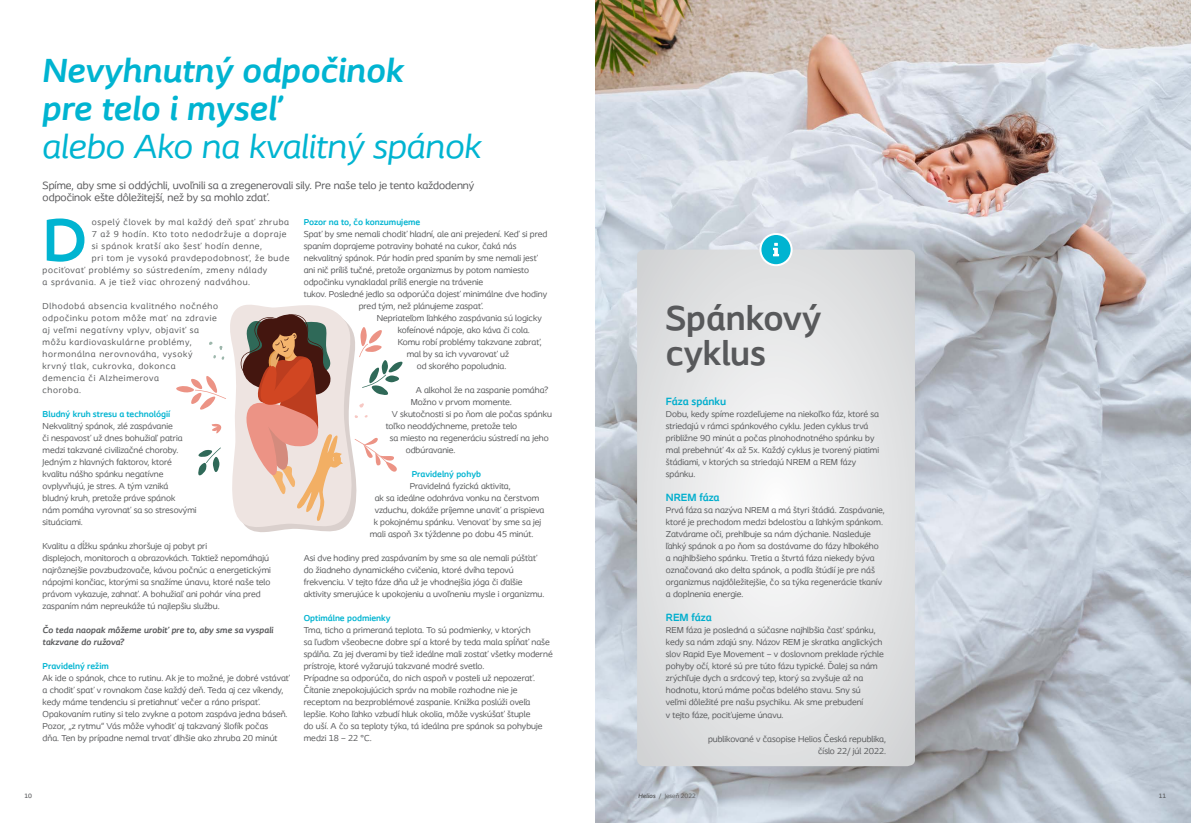
<style>
.page{position:relative;width:1191px;height:823px;background:#fff}
.page>*{position:absolute;margin:0;border:0;box-sizing:border-box;transform-origin:0 0}
.t1{font:700 63.5px "Coloplast";color:#00b4d1}
.t2{font:700 36px/34.8px "Coloplast";color:#58595b}
.t3{font:italic 700 35px/38px "Coloplast";color:#00b4d1}
.t4{font:italic 35px "Coloplast";color:#00b4d1}
.t5{font:11px/12px "Coloplast";color:#58585a}
.t6{font:700 11px "Coloplast";color:#00aecd}
.t7{font:9px/12px "Coloplast";color:#58595b}
.t8{font:9px/12px "Coloplast";letter-spacing:.075em;color:#58595b}
.t9{font:700 9px "Coloplast";color:#00b4d1}
.t10{font:italic 700 9px/12px "Coloplast";color:#58595b}
.t11{font:6.5px "Coloplast";color:#58595b}
.t12{font:500 6.5px "Coloplast";color:#58595b}
.s1{font-weight:700;font-style:italic}
</style>
<div class="page">
<img style="left:595px;top:0;width:596px;height:822px">
<svg style="left:637px;top:249px;width:278px;height:516px"></svg>
<svg style="left:176px;top:305px;width:227px;height:227px"></svg>
<div style="left:760px;top:234px;width:31px;height:31px;background:#00b4d1;border-radius:50%"></div>
<svg style="left:773px;top:243px;width:6px;height:13px"></svg>
<div style="left:759px;top:233px;width:33px;height:33px;border:2px solid #fff;border-radius:50%"></div>
<h3 class="t3" style="left:41px;top:50px;width:363px">Nevyhnutný odpočinok pre telo i myseľ</h3>
<h3 class="t4" style="left:41px;top:125px;width:441px">alebo Ako na kvalitný spánok</h3>
<p class="t5" style="left:43px;top:179px;width:433px">Spíme, aby sme si oddýchli, uvoľnili sa a zregenerovali sily. Pre naše telo je tento každodenný odpočinok ešte dôležitejší, než by sa mohlo zdať.</p>
<h1 class="t1" style="left:43px;top:201px;width:46px">D</h1>
<p class="t8" style="left:92px;top:216px;width:199px">ospelý človek by mal každý deň spať zhruba</p>
<p class="t8" style="left:92px;top:228px;width:196px">7 až 9 hodín. Kto toto nedodržuje a dopraje</p>
<p class="t8" style="left:92px;top:240px;width:172px">si spánok kratší ako šesť hodín denne,</p>
<p class="t8" style="left:92px;top:252px;width:199px">pri tom je vysoká pravdepodobnosť, že bude</p>
<p class="t8" style="left:43px;top:264px;width:226px">pociťovať problémy so sústredením, zmeny nálady</p>
<p class="t8" style="left:43px;top:276px;width:209px">a správania. A je tiež viac ohrozený nadváhou.</p>
<p class="t8" style="left:43px;top:300px;width:177px">Dlhodobá absencia kvalitného nočného odpočinku potom môže mať na zdravie aj veľmi negatívny vplyv, objaviť sa môžu kardiovaskulárne problémy, hormonálna nerovnováha, vysoký krvný tlak, cukrovka, dokonca demencia či Alzheimerova<br>choroba.</p>
<p class="t9" style="left:43px;top:408px;width:129px">Bludný kruh stresu a technológií</p>
<p class="t7" style="left:43px;top:420px;width:155px">Nekvalitný spánok, zlé zaspávanie<br>či nespavosť už dnes bohužiaľ patria medzi takzvané civilizačné choroby.<br>Jedným z hlavných faktorov, ktoré kvalitu nášho spánku negatívne ovplyvňujú, je stres. A tým vzniká bludný kruh, pretože práve spánok<br>nám pomáha vyrovnať sa so stresovými situáciami.</p>
<p class="t7" style="left:43px;top:540px;width:230px">Kvalitu a dĺžku spánku zhoršuje aj pobyt pri<br>displejoch, monitoroch a obrazovkách. Taktiež nepomáhajú najrôznejšie povzbudzovače, kávou počnúc a energetickými nápojmi končiac, ktorými sa snažíme únavu, ktoré naše telo právom vykazuje, zahnať. A bohužiaľ ani pohár vína pred zaspaním nám nepreukáže tú najlepšiu službu.</p>
<p class="t10" style="left:43px;top:624px;width:232px">Čo teda naopak môžeme urobiť pre to, aby sme sa vyspali takzvane do ružova?</p>
<p class="t9" style="left:43px;top:660px;width:68px">Pravidelný režim</p>
<p class="t7" style="left:43px;top:672px;width:249px">Ak ide o spánok, chce to rutinu. Ak je to možné, je dobré vstávať a chodiť spať v rovnakom čase každý deň. Teda aj cez víkendy, kedy máme tendenciu si pretiahnuť večer a ráno prispať.<br>Opakovaním rutiny si telo zvykne a potom zaspáva jedna báseň.<br>Pozor, „z rytmu“ Vás môže vyhodiť aj takzvaný šlofík počas<br>dňa. Ten by prípadne nemal trvať dlhšie ako zhruba 20 minút</p>
<p class="t9" style="left:304px;top:216px;width:118px">Pozor na to, čo konzumujeme</p>
<p class="t7" style="left:304px;top:227px;width:245px">Spať by sme nemali chodiť hladní, ale ani prejedení. Keď si pred</p>
<p class="t7" style="left:304px;top:239px;width:214px">spaním doprajeme potraviny bohaté na cukor, čaká nás</p>
<p class="t7" style="left:304px;top:251px;width:235px">nekvalitný spánok. Pár hodín pred spaním by sme nemali jesť</p>
<p class="t7" style="left:304px;top:263px;width:227px">ani nič príliš tučné, pretože organizmus by potom namiesto</p>
<p class="t7" style="left:304px;top:275px;width:181px">odpočinku vynakladal príliš energie na trávenie</p>
<p class="t7" style="left:304px;top:287px;width:245px">tukov. Posledné jedlo sa odporúča dojesť minimálne dve hodiny</p>
<p class="t7" style="left:359px;top:299px;width:126px">pred tým, než plánujeme zaspať.</p>
<p class="t7" style="left:377px;top:311px;width:166px">Nepriateľom ľahkého zaspávania sú logicky</p>
<p class="t7" style="left:398px;top:323px;width:134px">kofeínové nápoje, ako káva či cola.</p>
<p class="t7" style="left:398px;top:335px;width:146px">Komu robí problémy takzvane zabrať,</p>
<p class="t7" style="left:407px;top:347px;width:104px">mal by sa ich vyvarovať už</p>
<p class="t7" style="left:417px;top:359px;width:91px">od skorého popoludnia.</p>
<p class="t7" style="left:416px;top:383px;width:134px">A alkohol že na zaspanie pomáha?</p>
<p class="t7" style="left:411px;top:395px;width:103px">Možno v prvom momente.</p>
<p class="t7" style="left:392px;top:407px;width:162px">V skutočnosti si po ňom ale počas spánku</p>
<p class="t7" style="left:386px;top:419px;width:133px">toľko neoddýchneme, pretože telo</p>
<p class="t7" style="left:390px;top:431px;width:161px">sa miesto na regeneráciu sústredí na jeho</p>
<p class="t7" style="left:406px;top:443px;width:51px">odbúravanie.</p>
<p class="t9" style="left:412px;top:468px;width:71px">Pravidelný pohyb</p>
<p class="t7" style="left:410px;top:479px;width:103px">Pravidelná fyzická aktivita,</p>
<p class="t7" style="left:375px;top:491px;width:166px">ak sa ideálne odohráva vonku na čerstvom</p>
<p class="t7" style="left:375px;top:503px;width:171px">vzduchu, dokáže príjemne unaviť a prispieva</p>
<p class="t7" style="left:374px;top:515px;width:169px">k pokojnému spánku. Venovať by sme sa jej</p>
<p class="t7" style="left:370px;top:527px;width:165px">mali aspoň 3x týždenne po dobu 45 minút.</p>
<p class="t7" style="left:304px;top:551px;width:242px">Asi dve hodiny pred zaspávaním by sme sa ale nemali púšťať do žiadneho dynamického cvičenia, ktoré dvíha tepovú frekvenciu. V tejto fáze dňa už je vhodnejšia jóga či ďalšie aktivity smerujúce k upokojeniu a uvoľneniu mysle i organizmu.</p>
<p class="t9" style="left:304px;top:612px;width:88px">Optimálne podmienky</p>
<p class="t7" style="left:304px;top:623px;width:250px">Tma, ticho a primeraná teplota. To sú podmienky, v ktorých<br>sa ľuďom všeobecne dobre spí a ktoré by teda mala spĺňať naše spálňa. Za jej dverami by tiež ideálne mali zostať všetky moderné prístroje, ktoré vyžarujú takzvané modré svetlo.<br>Prípadne sa odporúča, do nich aspoň v posteli už nepozerať.<br>Čítanie znepokojujúcich správ na mobile rozhodne nie je receptom na bezproblémové zaspanie. Knižka poslúži oveľa lepšie. Koho ľahko vzbudí hluk okolia, môže vyskúšať štuple<br>do uší. A čo sa teploty týka, tá ideálna pre spánok sa pohybuje medzi 18 – 22 °C.</p>
<h2 class="t2" style="left:666px;top:300px;width:157px">Spánkový cyklus</h2>
<p class="t6" style="left:666px;top:394px;width:62px">Fáza spánku</p>
<p class="t7" style="left:666px;top:408px;width:215px">Dobu, kedy spíme rozdeľujeme na niekoľko fáz, ktoré sa striedajú v rámci spánkového cyklu. Jeden cyklus trvá približne 90 minút a počas plnohodnotného spánku by mal prebehnúť 4x až 5x. Každý cyklus je tvorený piatimi štádiami, v ktorých sa striedajú NREM a REM fázy spánku.</p>
<p class="t6" style="left:666px;top:490px;width:55px">NREM fáza</p>
<p class="t7" style="left:666px;top:504px;width:220px">Prvá fáza sa nazýva NREM a má štyri štádiá. Zaspávanie, ktoré je prechodom medzi bdelosťou a ľahkým spánkom.<br>Zatvárame oči, prehlbuje sa nám dýchanie. Nasleduje ľahký spánok a po ňom sa dostávame do fázy hlbokého a najhlbšieho spánku. Tretia a štvrtá fáza niekedy býva označovaná ako delta spánok, a podľa štúdií je pre náš organizmus najdôležitejšie, čo sa týka regenerácie tkanív a doplnenia energie.</p>
<p class="t6" style="left:666px;top:610px;width:47px">REM fáza</p>
<p class="t7" style="left:666px;top:624px;width:219px">REM fáza je posledná a súčasne najhlbšia časť spánku, kedy sa nám zdajú sny. Názov REM je skratka anglických slov Rapid Eye Movement – v doslovnom preklade rýchle pohyby očí, ktoré sú pre túto fázu typické. Ďalej sa nám zrýchľuje dych a srdcový tep, ktorý sa zvyšuje až na hodnotu, ktorú máme počas bdelého stavu. Sny sú<br>veľmi dôležité pre našu psychiku. Ak sme prebudení<br>v tejto fáze, pociťujeme únavu.</p>
<p class="t7" style="left:708px;top:732px;width:180px;text-align:right">publikované v časopise Helios Česká republika, číslo 22/ júl 2022.</p>
<p class="t12" style="left:25px;top:791px;width:9px">10</p>
<p class="t11" style="left:638px;top:791px;width:59px"><span class="s1">Helios</span> / Jeseň 2022</p>
<p class="t12" style="left:1158px;top:791px;width:9px">11</p>
</div>
